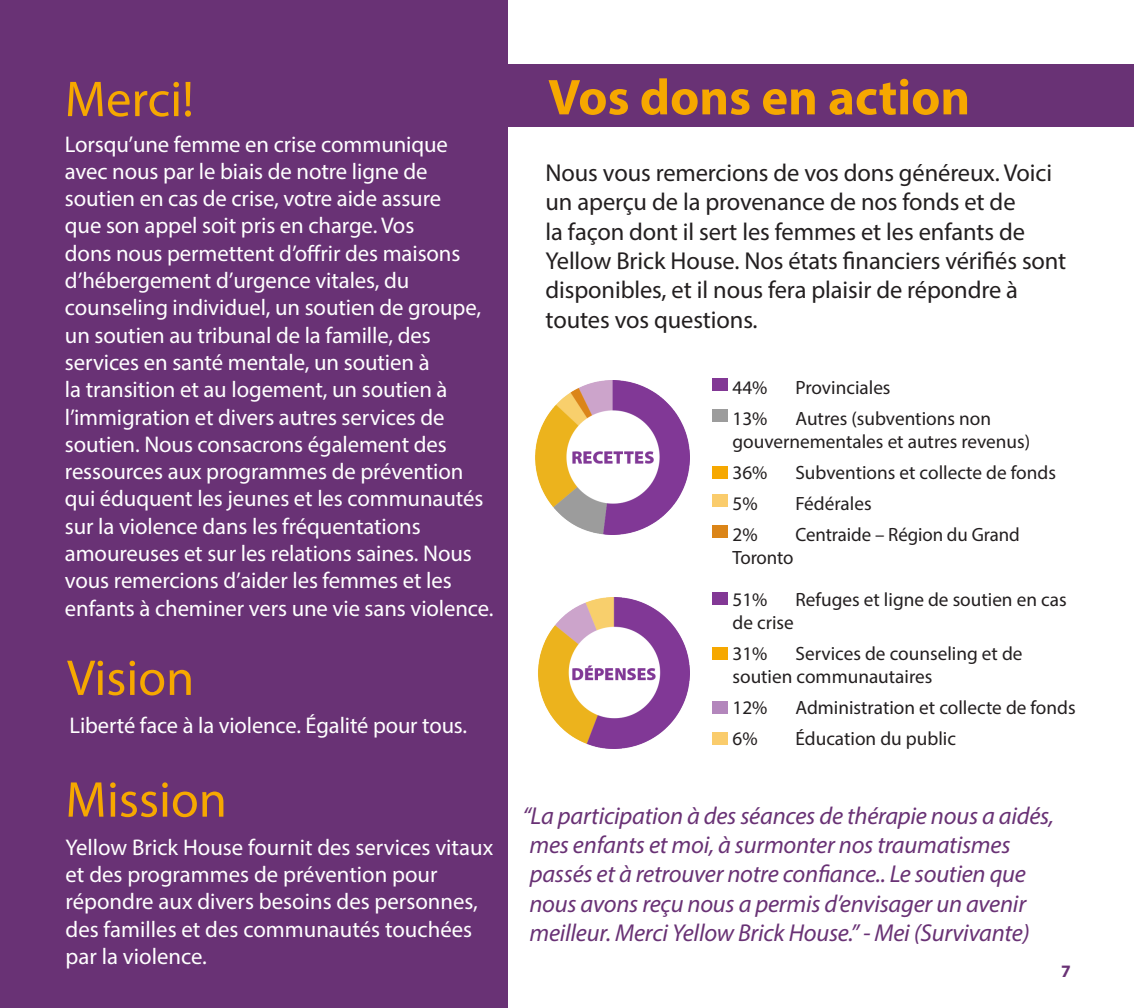
<style>
.page{position:relative;width:1134px;height:1008px;background:#fff}
.page>*{position:absolute;margin:0;border:0;box-sizing:border-box;transform-origin:0 0}
.heading{font:50.75px "Myriad Pro";color:#f6a800}
.heading-2{font:700 50.75px "Myriad Pro";color:#f6a800}
.side_quote{font:italic 24.5px/29.4px "Myriad Pro";letter-spacing:-.01em;color:#693275}
.basic_body{font:24.5px/29.4px "Myriad Pro";letter-spacing:-.005em;color:#231f20}
.basic_body-2{font:22.75px/27.3px "Myriad Pro";letter-spacing:-.005em;color:#fff}
.main_text{font:22.75px/27.3px "Myriad Pro";color:#fff}
.graphics_body{font:19.25px/23.1px "Myriad Pro";color:#231f20}
.t1{font:700 17.5px "Myriad Pro";color:#693275}
</style>
<div class="page">
<div style="left:0;top:64px;width:1134px;height:63px;background:#693275"></div>
<div style="left:0;top:0;width:508px;height:1008px;background:#693275"></div>
<div style="left:712px;top:593px;width:15px;height:12px;background:#823895"></div>
<div style="left:712px;top:647px;width:15px;height:12px;background:#f6a800"></div>
<div style="left:712px;top:701px;width:15px;height:12px;background:#b386bc"></div>
<div style="left:712px;top:732px;width:15px;height:12px;background:#facc6c"></div>
<div style="left:712px;top:379px;width:15px;height:12px;background:#823895"></div>
<div style="left:712px;top:466px;width:15px;height:12px;background:#f6a800"></div>
<div style="left:712px;top:409px;width:15px;height:13px;background:#9c9c9c"></div>
<div style="left:712px;top:494px;width:15px;height:13px;background:#facc6c"></div>
<div style="left:712px;top:525px;width:15px;height:13px;background:#db8518"></div>
<img style="left:535px;top:380px;width:155px;height:154px">
<img style="left:538px;top:598px;width:152px;height:151px">
<p class="heading" style="left:65px;top:68px;width:130px">Merci!</p>
<p class="heading-2" style="left:548px;top:64px;width:424px">Vos dons en action</p>
<p class="basic_body-2" style="left:65px;top:130px;width:430px">Lorsqu’une femme en crise communique avec nous par le biais de notre ligne de soutien en cas de crise, votre aide assure<br>que son appel soit pris en charge. Vos<br>dons nous permettent d’offrir des maisons d’hébergement d’urgence vitales, du counseling individuel, un soutien de groupe, un soutien au tribunal de la famille, des services en santé mentale, un soutien à<br>la transition et au logement, un soutien à l’immigration et divers autres services de soutien. Nous consacrons également des ressources aux programmes de prévention qui éduquent les jeunes et les communautés sur la violence dans les fréquentations amoureuses et sur les relations saines. Nous vous remercions d’aider les femmes et les enfants à cheminer vers une vie sans violence.</p>
<p class="basic_body" style="left:546px;top:158px;width:522px">Nous vous remercions de vos dons généreux. Voici un aperçu de la provenance de nos fonds et de<br>la façon dont il sert les femmes et les enfants de Yellow Brick House. Nos états financiers vérifiés sont disponibles, et il nous fera plaisir de répondre à toutes vos questions.</p>
<p class="graphics_body" style="left:732px;top:376px;width:36px">44%</p>
<p class="graphics_body" style="left:795px;top:376px;width:97px">Provinciales</p>
<p class="graphics_body" style="left:732px;top:407px;width:36px">13%</p>
<p class="graphics_body" style="left:732px;top:407px;width:299px;text-indent:63px">Autres (subventions non gouvernementales et autres revenus)</p>
<p class="graphics_body" style="left:732px;top:461px;width:36px">36%</p>
<p class="graphics_body" style="left:795px;top:461px;width:262px">Subventions et collecte de fonds</p>
<p class="graphics_body" style="left:732px;top:492px;width:27px">5%</p>
<p class="graphics_body" style="left:795px;top:492px;width:78px">Fédérales</p>
<p class="graphics_body" style="left:732px;top:523px;width:27px">2%</p>
<p class="graphics_body" style="left:795px;top:523px;width:226px">Centraide – Région du Grand</p>
<p class="graphics_body" style="left:732px;top:546px;width:63px">Toronto</p>
<p class="graphics_body" style="left:732px;top:587px;width:36px">51%</p>
<p class="graphics_body" style="left:795px;top:587px;width:273px">Refuges et ligne de soutien en cas</p>
<p class="graphics_body" style="left:732px;top:610px;width:63px">de crise</p>
<p class="graphics_body" style="left:732px;top:641px;width:36px">31%</p>
<p class="graphics_body" style="left:732px;top:641px;width:292px;text-indent:63px">Services de counseling et de soutien communautaires</p>
<p class="graphics_body" style="left:732px;top:696px;width:36px">12%</p>
<p class="graphics_body" style="left:795px;top:696px;width:282px">Administration et collecte de fonds</p>
<p class="graphics_body" style="left:732px;top:726px;width:27px">6%</p>
<p class="graphics_body" style="left:795px;top:726px;width:162px">Éducation du public</p>
<p class="heading" style="left:67px;top:647px;width:129px">Vision</p>
<p class="main_text" style="left:69px;top:712px;width:399px">Liberté face à la violence. Égalité pour tous.</p>
<p class="heading" style="left:66px;top:768px;width:163px">Mission</p>
<p class="main_text" style="left:66px;top:833px;width:429px">Yellow Brick House fournit des services vitaux et des programmes de prévention pour répondre aux divers besoins des personnes, des familles et des communautés touchées par la violence.</p>
<p class="side_quote" style="left:523px;top:800px;width:533px">“La participation à des séances de thérapie nous a aidés, mes enfants et moi, à surmonter nos traumatismes passés et à retrouver notre confiance.. Le soutien que nous avons reçu nous a permis d’envisager un avenir meilleur. Merci Yellow Brick House.” - Mei (Survivante)</p>
<p class="t1" style="left:1061px;top:959px;width:11px">7</p>
</div>
